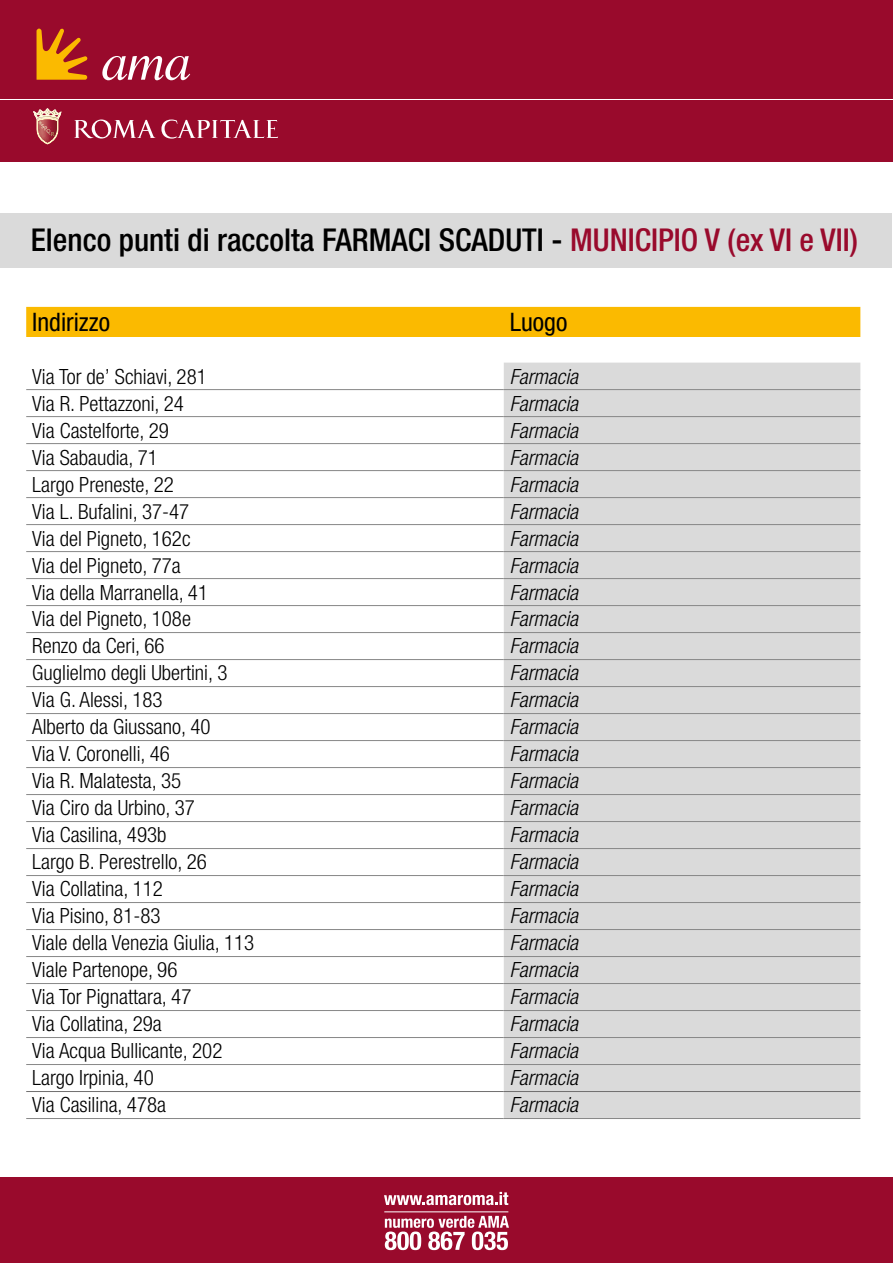
<style>
.page{position:relative;width:893px;height:1263px;background:#fff}
.page>*{position:absolute;margin:0;border:0;box-sizing:border-box;transform-origin:0 0}
.t1{font:500 condensed 31.5px "Helvetica Neue LT Std";color:#000}
.t2{font:condensed 25.5px "Helvetica Neue LT Std";color:#000}
.t3{font:300 condensed 21px "Helvetica Neue LT Std";color:#000}
.t4{font:italic 300 condensed 21px "Helvetica Neue LT Std";color:#000}
.s1{color:#990a2c}
</style>
<div class="page">
<div style="left:1px;top:214px;width:891px;height:54px;background:#dadada"></div>
<div style="left:0;top:0;width:893px;height:162px;background:#990a2c"></div>
<hr style="left:0;top:99px;width:893px;height:1px;background:#fff">
<svg style="left:37px;top:28px;width:51px;height:52px"></svg>
<svg style="left:102px;top:56px;width:88px;height:24px"></svg>
<svg style="left:161px;top:120px;width:117px;height:19px"></svg>
<svg style="left:74px;top:119px;width:81px;height:20px"></svg>
<svg style="left:34px;top:109px;width:27px;height:35px"></svg>
<div style="left:0;top:1178px;width:893px;height:85px;background:#990a2c"></div>
<svg style="left:384px;top:1192px;width:124px;height:13px"></svg>
<svg style="left:385px;top:1216px;width:124px;height:34px"></svg>
<hr style="left:384px;top:1211px;width:124px;height:1px;background:#fff">
<div style="left:26px;top:307px;width:834px;height:30px;background:#fbba00"></div>
<div style="left:504px;top:363px;width:356px;height:755px;background:#dadada"></div>
<hr style="left:26px;top:389px;width:478px;height:1px;background:#878787">
<hr style="left:504px;top:389px;width:356px;height:1px;background:#878787">
<hr style="left:26px;top:416px;width:478px;height:1px;background:#878787">
<hr style="left:504px;top:416px;width:356px;height:1px;background:#878787">
<hr style="left:26px;top:443px;width:478px;height:1px;background:#878787">
<hr style="left:504px;top:443px;width:356px;height:1px;background:#878787">
<hr style="left:26px;top:470px;width:478px;height:1px;background:#878787">
<hr style="left:504px;top:470px;width:356px;height:1px;background:#878787">
<hr style="left:26px;top:497px;width:478px;height:1px;background:#878787">
<hr style="left:504px;top:497px;width:356px;height:1px;background:#878787">
<hr style="left:26px;top:524px;width:478px;height:1px;background:#878787">
<hr style="left:504px;top:524px;width:356px;height:1px;background:#878787">
<hr style="left:26px;top:551px;width:478px;height:1px;background:#878787">
<hr style="left:504px;top:551px;width:356px;height:1px;background:#878787">
<hr style="left:26px;top:578px;width:478px;height:1px;background:#878787">
<hr style="left:504px;top:578px;width:356px;height:1px;background:#878787">
<hr style="left:26px;top:605px;width:478px;height:1px;background:#878787">
<hr style="left:504px;top:605px;width:356px;height:1px;background:#878787">
<hr style="left:26px;top:632px;width:478px;height:1px;background:#878787">
<hr style="left:504px;top:632px;width:356px;height:1px;background:#878787">
<hr style="left:26px;top:659px;width:478px;height:1px;background:#878787">
<hr style="left:504px;top:659px;width:356px;height:1px;background:#878787">
<hr style="left:26px;top:686px;width:478px;height:1px;background:#878787">
<hr style="left:504px;top:686px;width:356px;height:1px;background:#878787">
<hr style="left:26px;top:713px;width:478px;height:1px;background:#878787">
<hr style="left:504px;top:713px;width:356px;height:1px;background:#878787">
<hr style="left:26px;top:740px;width:478px;height:1px;background:#878787">
<hr style="left:504px;top:740px;width:356px;height:1px;background:#878787">
<hr style="left:26px;top:767px;width:478px;height:1px;background:#878787">
<hr style="left:504px;top:767px;width:356px;height:1px;background:#878787">
<hr style="left:26px;top:794px;width:478px;height:1px;background:#878787">
<hr style="left:504px;top:794px;width:356px;height:1px;background:#878787">
<hr style="left:26px;top:821px;width:478px;height:1px;background:#878787">
<hr style="left:504px;top:821px;width:356px;height:1px;background:#878787">
<hr style="left:26px;top:848px;width:478px;height:1px;background:#878787">
<hr style="left:504px;top:848px;width:356px;height:1px;background:#878787">
<hr style="left:26px;top:875px;width:478px;height:1px;background:#878787">
<hr style="left:504px;top:875px;width:356px;height:1px;background:#878787">
<hr style="left:26px;top:902px;width:478px;height:1px;background:#878787">
<hr style="left:504px;top:902px;width:356px;height:1px;background:#878787">
<hr style="left:26px;top:929px;width:478px;height:1px;background:#878787">
<hr style="left:504px;top:929px;width:356px;height:1px;background:#878787">
<hr style="left:26px;top:956px;width:478px;height:1px;background:#878787">
<hr style="left:504px;top:956px;width:356px;height:1px;background:#878787">
<hr style="left:26px;top:983px;width:478px;height:1px;background:#878787">
<hr style="left:504px;top:983px;width:356px;height:1px;background:#878787">
<hr style="left:26px;top:1010px;width:478px;height:1px;background:#878787">
<hr style="left:504px;top:1010px;width:356px;height:1px;background:#878787">
<hr style="left:26px;top:1037px;width:478px;height:1px;background:#878787">
<hr style="left:504px;top:1037px;width:356px;height:1px;background:#878787">
<hr style="left:26px;top:1064px;width:478px;height:1px;background:#878787">
<hr style="left:504px;top:1064px;width:356px;height:1px;background:#878787">
<hr style="left:26px;top:1118px;width:478px;height:1px;background:#878787">
<hr style="left:504px;top:1118px;width:356px;height:1px;background:#878787">
<hr style="left:26px;top:1091px;width:478px;height:1px;background:#706f6f">
<hr style="left:504px;top:1091px;width:356px;height:1px;background:#706f6f">
<h1 class="t1" style="left:31px;top:221px;width:828px">Elenco punti di raccolta FARMACI SCADUTI - <span class="s1">MUNICIPIO V (ex VI e VII)</span></h1>
<p class="t2" style="left:32px;top:307px;width:79px">Indirizzo</p>
<p class="t2" style="left:510px;top:307px;width:59px">Luogo</p>
<p class="t3" style="left:32px;top:364px;width:176px">Via Tor de’ Schiavi, 281</p>
<p class="t4" style="left:510px;top:364px;width:70px">Farmacia</p>
<p class="t3" style="left:32px;top:391px;width:153px">Via R. Pettazzoni, 24</p>
<p class="t4" style="left:510px;top:391px;width:70px">Farmacia</p>
<p class="t3" style="left:32px;top:418px;width:138px">Via Castelforte, 29</p>
<p class="t4" style="left:510px;top:418px;width:70px">Farmacia</p>
<p class="t3" style="left:32px;top:445px;width:127px">Via Sabaudia, 71</p>
<p class="t4" style="left:510px;top:445px;width:70px">Farmacia</p>
<p class="t3" style="left:32px;top:472px;width:143px">Largo Preneste, 22</p>
<p class="t4" style="left:510px;top:472px;width:70px">Farmacia</p>
<p class="t3" style="left:32px;top:499px;width:159px">Via L. Bufalini, 37-47</p>
<p class="t4" style="left:510px;top:499px;width:70px">Farmacia</p>
<p class="t3" style="left:32px;top:526px;width:160px">Via del Pigneto, 162c</p>
<p class="t4" style="left:510px;top:526px;width:70px">Farmacia</p>
<p class="t3" style="left:32px;top:553px;width:150px">Via del Pigneto, 77a</p>
<p class="t4" style="left:510px;top:553px;width:70px">Farmacia</p>
<p class="t3" style="left:32px;top:580px;width:177px">Via della Marranella, 41</p>
<p class="t4" style="left:510px;top:580px;width:70px">Farmacia</p>
<p class="t3" style="left:32px;top:607px;width:160px">Via del Pigneto, 108e</p>
<p class="t4" style="left:510px;top:607px;width:70px">Farmacia</p>
<p class="t3" style="left:32px;top:634px;width:134px">Renzo da Ceri, 66</p>
<p class="t4" style="left:510px;top:634px;width:70px">Farmacia</p>
<p class="t3" style="left:32px;top:661px;width:197px">Guglielmo degli Ubertini, 3</p>
<p class="t4" style="left:510px;top:661px;width:70px">Farmacia</p>
<p class="t3" style="left:32px;top:688px;width:132px">Via G. Alessi, 183</p>
<p class="t4" style="left:510px;top:688px;width:70px">Farmacia</p>
<p class="t3" style="left:32px;top:715px;width:180px">Alberto da Giussano, 40</p>
<p class="t4" style="left:510px;top:715px;width:70px">Farmacia</p>
<p class="t3" style="left:32px;top:742px;width:139px">Via V. Coronelli, 46</p>
<p class="t4" style="left:510px;top:742px;width:70px">Farmacia</p>
<p class="t3" style="left:32px;top:769px;width:151px">Via R. Malatesta, 35</p>
<p class="t4" style="left:510px;top:769px;width:70px">Farmacia</p>
<p class="t3" style="left:32px;top:796px;width:164px">Via Ciro da Urbino, 37</p>
<p class="t4" style="left:510px;top:796px;width:70px">Farmacia</p>
<p class="t3" style="left:32px;top:823px;width:136px">Via Casilina, 493b</p>
<p class="t4" style="left:510px;top:823px;width:70px">Farmacia</p>
<p class="t3" style="left:32px;top:850px;width:176px">Largo B. Perestrello, 26</p>
<p class="t4" style="left:510px;top:850px;width:70px">Farmacia</p>
<p class="t3" style="left:32px;top:877px;width:132px">Via Collatina, 112</p>
<p class="t4" style="left:510px;top:877px;width:70px">Farmacia</p>
<p class="t3" style="left:32px;top:904px;width:130px">Via Pisino, 81-83</p>
<p class="t4" style="left:510px;top:904px;width:70px">Farmacia</p>
<p class="t3" style="left:32px;top:931px;width:224px">Viale della Venezia Giulia, 113</p>
<p class="t4" style="left:510px;top:931px;width:70px">Farmacia</p>
<p class="t3" style="left:32px;top:958px;width:147px">Viale Partenope, 96</p>
<p class="t4" style="left:510px;top:958px;width:70px">Farmacia</p>
<p class="t3" style="left:32px;top:985px;width:161px">Via Tor Pignattara, 47</p>
<p class="t4" style="left:510px;top:985px;width:70px">Farmacia</p>
<p class="t3" style="left:32px;top:1012px;width:131px">Via Collatina, 29a</p>
<p class="t4" style="left:510px;top:1012px;width:70px">Farmacia</p>
<p class="t3" style="left:32px;top:1039px;width:192px">Via Acqua Bullicante, 202</p>
<p class="t4" style="left:510px;top:1039px;width:70px">Farmacia</p>
<p class="t3" style="left:32px;top:1066px;width:123px">Largo Irpinia, 40</p>
<p class="t4" style="left:510px;top:1066px;width:70px">Farmacia</p>
<p class="t3" style="left:32px;top:1093px;width:135px">Via Casilina, 478a</p>
<p class="t4" style="left:510px;top:1093px;width:70px">Farmacia</p>
</div>
